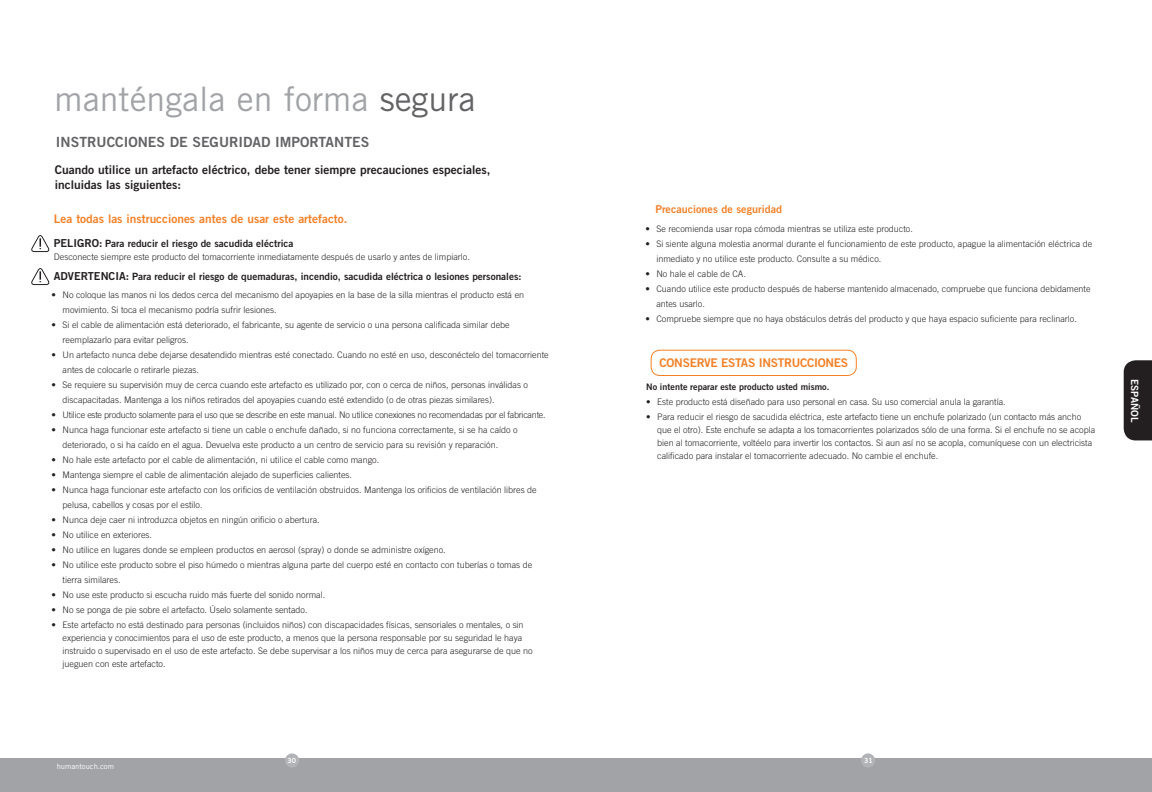
<style>
.page{position:relative;width:1152px;height:792px;background:#fff}
.page>*{position:absolute;margin:0;border:0;box-sizing:border-box;transform-origin:0 0}
.t1{font:33.8px "Trade Gothic LT";color:#a1a3a6}
.t2{font:14px "Trade Gothic LT Bold Two";color:#636366}
.t3{font:12px/15px "Trade Gothic LT Bold Two";color:#231f20}
.t4{font:12px "Trade Gothic LT Bold Two";letter-spacing:-.025em;color:#f48026}
.t5{font:11.9px "Trade Gothic LT Bold Two";color:#f48026}
.t6{font:10.8px "Trade Gothic LT Bold Two";color:#f48026}
.t7{font:10px "Trade Gothic LT Bold Two";color:#231f20}
.t8{font:10px "Trade Gothic LT Bold Two";color:#fff}
.t9{font:300 9px/15px "Trade Gothic LT";color:#231f20}
.t10{font:300 9px "Trade Gothic LT";letter-spacing:-.025em;color:#231f20}
.t11{font:9px "Trade Gothic LT Bold Two";color:#231f20}
.t12{font:7.6px "Trade Gothic LT";color:#fff}
.t13{font:7px "Trade Gothic LT Bold Two";color:#fff}
.s1{color:#636366}
.s2{font-size:11px}
</style>
<div class="page">
<div style="left:576px;top:758px;width:576px;height:34px;background:#a1a3a6"></div>
<div style="left:861px;top:753px;width:14px;height:15px;background:#b2b3b7;border-radius:50%"></div>
<div style="left:1124px;top:360px;width:28px;height:80px;background:#231f20"></div>
<div style="left:0;top:758px;width:576px;height:34px;background:#a1a3a6"></div>
<div style="left:285px;top:753px;width:14px;height:15px;background:#b2b3b7;border-radius:50%"></div>
<div style="left:651px;top:350px;width:205px;height:26px;border:1px solid #f48026;border-radius:9px"></div>
<svg style="left:31px;top:235px;width:19px;height:17px"></svg>
<svg style="left:31px;top:268px;width:19px;height:17px"></svg>
<p class="t1" style="left:55px;top:79px;width:422px">manténgala en forma <span class="s1">segura</span></p>
<p class="t2" style="left:56px;top:133px;width:315px">INSTRUCCIONES DE SEGURIDAD IMPORTANTES</p>
<p class="t3" style="left:55px;top:162px;width:437px">Cuando utilice un artefacto eléctrico, debe tener siempre precauciones especiales, incluidas las siguientes:</p>
<p class="t5" style="left:54px;top:211px;width:295px">Lea todas las instrucciones antes de usar este artefacto.</p>
<p class="t7" style="left:54px;top:238px;width:241px"><span class="s2">PELIGRO:</span> Para reducir el riesgo de sacudida eléctrica</p>
<p class="t9" style="left:54px;top:250px;width:418px">Desconecte siempre este producto del tomacorriente inmediatamente después de usarlo y antes de limpiarlo.</p>
<p class="t7" style="left:54px;top:271px;width:469px"><span class="s2">ADVERTENCIA:</span> Para reducir el riesgo de quemaduras, incendio, sacudida eléctrica o lesiones personales:</p>
<p class="t9" style="left:63px;top:287px;width:463px;text-indent:-11px">• No coloque las manos ni los dedos cerca del mecanismo del apoyapies en la base de la silla mientras el producto está en movimiento. Si toca el mecanismo podría sufrir lesiones.</p>
<p class="t9" style="left:63px;top:317px;width:449px;text-indent:-11px">• Si el cable de alimentación está deteriorado, el fabricante, su agente de servicio o una persona calificada similar debe reemplazarlo para evitar peligros.</p>
<p class="t9" style="left:63px;top:347px;width:488px;text-indent:-11px">• Un artefacto nunca debe dejarse desatendido mientras esté conectado. Cuando no esté en uso, desconéctelo del tomacorriente antes de colocarle o retirarle piezas.</p>
<p class="t9" style="left:63px;top:377px;width:467px;text-indent:-11px">• Se requiere su supervisión muy de cerca cuando este artefacto es utilizado por, con o cerca de niños, personas inválidas o discapacitadas. Mantenga a los niños retirados del apoyapies cuando esté extendido (o de otras piezas similares).</p>
<p class="t10" style="left:52px;top:409px;width:496px">• Utilice este producto solamente para el uso que se describe en este manual. No utilice conexiones no recomendadas por el fabricante.</p>
<p class="t9" style="left:63px;top:422px;width:457px;text-indent:-11px">• Nunca haga funcionar este artefacto si tiene un cable o enchufe dañado, si no funciona correctamente, si se ha caído o deteriorado, o si ha caído en el agua. Devuelva este producto a un centro de servicio para su revisión y reparación.</p>
<p class="t9" style="left:52px;top:452px;width:329px">• No hale este artefacto por el cable de alimentación, ni utilice el cable como mango.</p>
<p class="t9" style="left:52px;top:467px;width:302px">• Mantenga siempre el cable de alimentación alejado de superficies calientes.</p>
<p class="t9" style="left:63px;top:482px;width:476px;text-indent:-11px">• Nunca haga funcionar este artefacto con los orificios de ventilación obstruidos. Mantenga los orificios de ventilación libres de pelusa, cabellos y cosas por el estilo.</p>
<p class="t9" style="left:52px;top:512px;width:270px">• Nunca deje caer ni introduzca objetos en ningún orificio o abertura.</p>
<p class="t9" style="left:52px;top:527px;width:102px">• No utilice en exteriores.</p>
<p class="t9" style="left:52px;top:542px;width:396px">• No utilice en lugares donde se empleen productos en aerosol (spray) o donde se administre oxígeno.</p>
<p class="t9" style="left:63px;top:557px;width:471px;text-indent:-11px">• No utilice este producto sobre el piso húmedo o mientras alguna parte del cuerpo esté en contacto con tuberías o tomas de tierra similares.</p>
<p class="t9" style="left:52px;top:587px;width:275px">• No use este producto si escucha ruido más fuerte del sonido normal.</p>
<p class="t9" style="left:52px;top:602px;width:258px">• No se ponga de pie sobre el artefacto. Úselo solamente sentado.</p>
<p class="t9" style="left:63px;top:618px;width:472px;line-height:13px;text-indent:-11px">• Este artefacto no está destinado para personas (incluidos niños) con discapacidades físicas, sensoriales o mentales, o sin experiencia y conocimientos para el uso de este producto, a menos que la persona responsable por su seguridad le haya instruido o supervisado en el uso de este artefacto. Se debe supervisar a los niños muy de cerca para asegurarse de que no jueguen con este artefacto.</p>
<p class="t12" style="left:57px;top:762px;width:59px">humantouch.com</p>
<p class="t13" style="left:288px;top:756px;width:10px">30</p>
<p class="t6" style="left:655px;top:203px;width:128px">Precauciones de seguridad</p>
<p class="t9" style="left:645px;top:221px;width:269px">• Se recomienda usar ropa cómoda mientras se utiliza este producto.</p>
<p class="t9" style="left:656px;top:236px;width:438px;text-indent:-11px">• Si siente alguna molestia anormal durante el funcionamiento de este producto, apague la alimentación eléctrica de inmediato y no utilice este producto. Consulte a su médico.</p>
<p class="t9" style="left:645px;top:266px;width:102px">• No hale el cable de CA.</p>
<p class="t9" style="left:656px;top:281px;width:436px;text-indent:-11px">• Cuando utilice este producto después de haberse mantenido almacenado, compruebe que funciona debidamente antes usarlo.</p>
<p class="t9" style="left:645px;top:311px;width:433px">• Compruebe siempre que no haya obstáculos detrás del producto y que haya espacio suficiente para reclinarlo.</p>
<p class="t4" style="left:660px;top:355px;width:190px">CONSERVE ESTAS INSTRUCCIONES</p>
<p class="t11" style="left:646px;top:381px;width:185px">No intente reparar este producto usted mismo.</p>
<p class="t9" style="left:646px;top:394px;width:361px">• Este producto está diseñado para uso personal en casa. Su uso comercial anula la garantía.</p>
<p class="t9" style="left:657px;top:410px;width:440px;line-height:13px;text-indent:-11px">• Para reducir el riesgo de sacudida eléctrica, este artefacto tiene un enchufe polarizado (un contacto más ancho que el otro). Este enchufe se adapta a los tomacorrientes polarizados sólo de una forma. Si el enchufe no se acopla bien al tomacorriente, voltéelo para invertir los contactos. Si aun así no se acopla, comuníquese con un electricista calificado para instalar el tomacorriente adecuado. No cambie el enchufe.</p>
<p class="t8" style="left:1141px;top:379px;width:45px;rotate:90deg">ESPAÑOL</p>
<p class="t13" style="left:864px;top:756px;width:10px">31</p>
</div>
